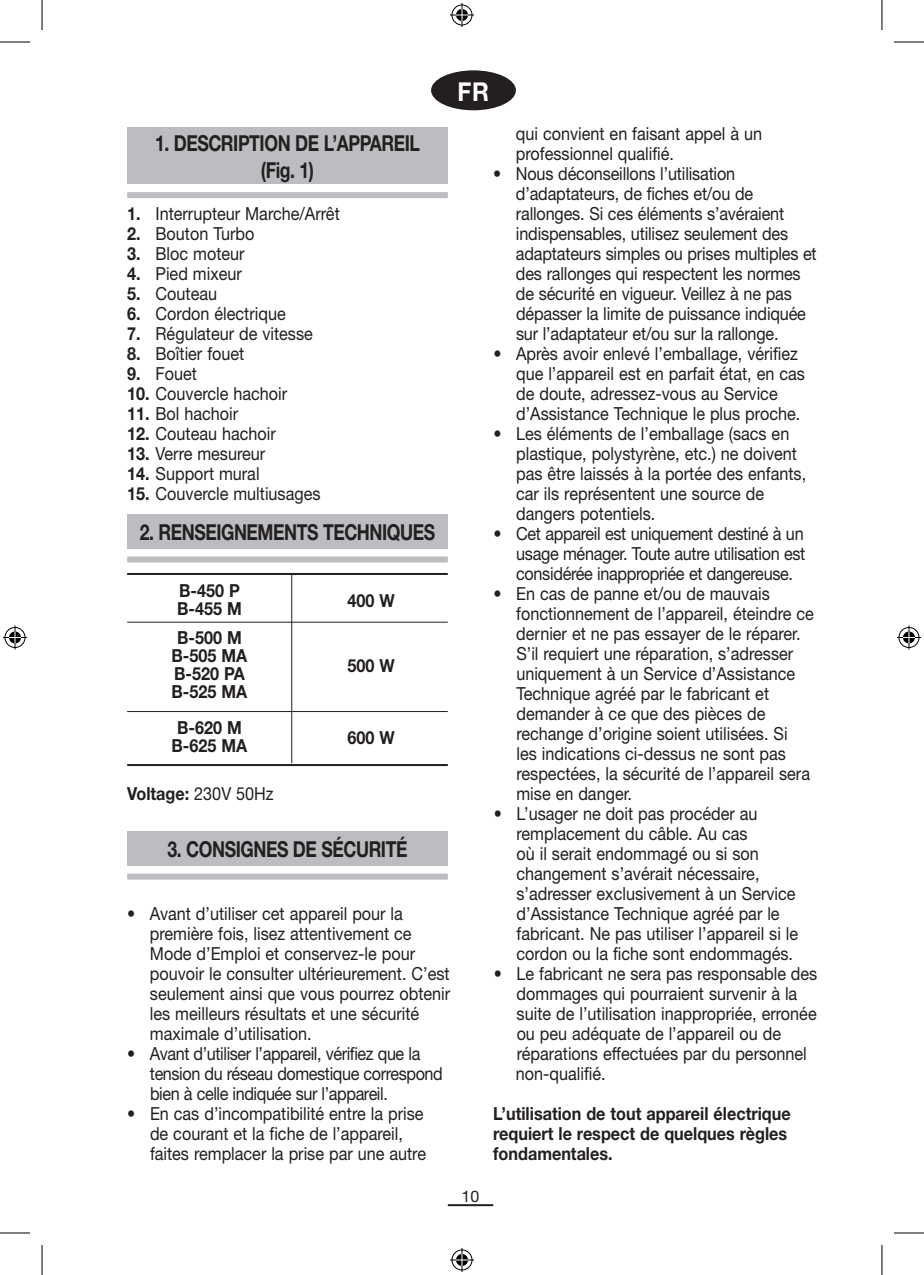
<style>
.page{position:relative;width:924px;height:1275px;background:#fff}
.page>*{position:absolute;margin:0;border:0;box-sizing:border-box;transform-origin:0 0}
.t1{font:700 26px "Helvetica Neue LT Std";color:#fff;scale:.9 1}
.t2{font:700 22px/26.4px "Helvetica Neue LT Std";letter-spacing:-.025em;color:#231f20;text-align:center;scale:.8 1}
.t3{font:18px/20px "Helvetica Neue LT Std";color:#231f20;scale:.9 1}
.t4{font:700 18px/18px "Helvetica Neue LT Std";color:#231f20;scale:.9 1}
.t5{font:18px/20px "Helvetica Neue LT Std";letter-spacing:-.025em;color:#231f20;scale:.9 1}
.t6{font:16px "Helvetica Neue LT Std";color:#231f20}
.s1{font-weight:700}
.s2{font-weight:400}
</style>
<div class="page">
<hr style="left:447px;top:1204px;width:46px;height:2px;background:#231f20">
<div style="left:127px;top:831px;width:320px;height:34px;background:#bcbdc0"></div>
<div style="left:127px;top:873px;width:320px;height:6px;background:#bcbdc0"></div>
<div style="left:127px;top:514px;width:320px;height:34px;background:#bcbdc0"></div>
<div style="left:127px;top:556px;width:320px;height:6px;background:#bcbdc0"></div>
<div style="left:127px;top:127px;width:320px;height:57px;background:#bcbdc0"></div>
<div style="left:127px;top:192px;width:320px;height:6px;background:#bcbdc0"></div>
<div style="left:431px;top:70px;width:84px;height:40px;background:#231f20;border-radius:50%"></div>
<hr style="left:127px;top:573px;width:320px;height:2px;background:#231f20">
<hr style="left:127px;top:621px;width:320px;height:1px;background:#231f20">
<hr style="left:127px;top:764px;width:320px;height:2px;background:#231f20">
<hr style="left:291px;top:574px;width:1px;height:189px;background:#231f20">
<hr style="left:127px;top:711px;width:320px;height:1px;background:#231f20">
<hr style="left:0;top:42px;width:30px;height:1px;background:#000">
<hr style="left:893px;top:42px;width:30px;height:1px;background:#000">
<hr style="left:0;top:1232px;width:30px;height:1px;background:#000">
<hr style="left:893px;top:1232px;width:30px;height:1px;background:#000">
<hr style="left:42px;top:0;width:1px;height:30px;background:#000">
<hr style="left:42px;top:1245px;width:1px;height:30px;background:#000">
<hr style="left:881px;top:0;width:1px;height:30px;background:#000">
<hr style="left:881px;top:1245px;width:1px;height:30px;background:#000">
<svg style="left:450px;top:3px;width:24px;height:24px"></svg>
<svg style="left:450px;top:1248px;width:24px;height:24px"></svg>
<svg style="left:3px;top:625px;width:24px;height:24px"></svg>
<svg style="left:897px;top:625px;width:23px;height:24px"></svg>
<h1 class="t1" style="left:457px;top:75px;width:36px">FR</h1>
<p class="t2" style="left:155px;top:130px;width:332px">1. DESCRIPTION DE L’APPAREIL (Fig. 1)</p>
<p class="t3" style="left:515px;top:123px;width:275px">qui convient en faisant appel à un professionnel qualifié.</p>
<p class="t3" style="left:515px;top:163px;width:335px;text-indent:-23px">• Nous déconseillons l’utilisation d’adaptateurs, de fiches et/ou de rallonges. Si ces éléments s’avéraient indispensables, utilisez seulement des adaptateurs simples ou prises multiples et des rallonges qui respectent les normes de sécurité en vigueur. Veillez à ne pas dépasser la limite de puissance indiquée sur l’adaptateur et/ou sur la rallonge.</p>
<p class="t3" style="left:516px;top:343px;width:322px;text-indent:-23px">• Après avoir enlevé l’emballage, vérifiez que l’appareil est en parfait état, en cas de doute, adressez-vous au Service d’Assistance Technique le plus proche.</p>
<p class="t3" style="left:516px;top:423px;width:323px;text-indent:-23px">• Les éléments de l’emballage (sacs en plastique, polystyrène, etc.) ne doivent pas être laissés à la portée des enfants, car ils représentent une source de dangers potentiels.</p>
<p class="t3" style="left:516px;top:523px;width:322px;text-align:justify;text-indent:-23px">• Cet appareil est uniquement destiné à un usage ménager. Toute autre utilisation est considérée inappropriée et dangereuse.</p>
<p class="t3" style="left:516px;top:583px;width:332px;text-indent:-23px">• En cas de panne et/ou de mauvais fonctionnement de l’appareil, éteindre ce dernier et ne pas essayer de le réparer.<br>S’il requiert une réparation, s’adresser uniquement à un Service d’Assistance Technique agréé par le fabricant et demander à ce que des pièces de rechange d’origine soient utilisées. Si<br>les indications ci-dessus ne sont pas respectées, la sécurité de l’appareil sera mise en danger.</p>
<p class="t3" style="left:516px;top:803px;width:314px;text-indent:-23px">• L’usager ne doit pas procéder au remplacement du câble. Au cas<br>où il serait endommagé ou si son changement s’avérait nécessaire, s’adresser exclusivement à un Service d’Assistance Technique agréé par le fabricant. Ne pas utiliser l’appareil si le cordon ou la fiche sont endommagés.</p>
<p class="t3" style="left:515px;top:963px;width:336px;text-indent:-22px">• Le fabricant ne sera pas responsable des dommages qui pourraient survenir à la suite de l’utilisation inappropriée, erronée ou peu adéquate de l’appareil ou de réparations effectuées par du personnel non-qualifié.</p>
<p class="t4" style="left:493px;top:1103px;width:332px;line-height:20px">L’utilisation de tout appareil électrique requiert le respect de quelques règles fondamentales.</p>
<p class="t3" style="left:127px;top:203px;width:238px"><span class="s1">1.</span> Interrupteur Marche/Arrêt</p>
<p class="t3" style="left:127px;top:223px;width:143px"><span class="s1">2.</span> Bouton Turbo</p>
<p class="t3" style="left:127px;top:243px;width:132px"><span class="s1">3.</span> Bloc moteur</p>
<p class="t3" style="left:127px;top:263px;width:129px"><span class="s1">4.</span> Pied mixeur</p>
<p class="t3" style="left:127px;top:283px;width:101px"><span class="s1">5.</span> Couteau</p>
<p class="t3" style="left:127px;top:303px;width:178px"><span class="s1">6.</span> Cordon électrique</p>
<p class="t3" style="left:127px;top:323px;width:208px"><span class="s1">7.</span> Régulateur de vitesse</p>
<p class="t3" style="left:127px;top:343px;width:131px"><span class="s1">8.</span> Boîtier fouet</p>
<p class="t3" style="left:127px;top:363px;width:79px"><span class="s1">9.</span> Fouet</p>
<p class="t3" style="left:127px;top:383px;width:179px"><span class="s1">10.</span> Couvercle hachoir</p>
<p class="t3" style="left:127px;top:403px;width:125px"><span class="s1">11.</span> Bol hachoir</p>
<p class="t3" style="left:127px;top:423px;width:167px"><span class="s1">12.</span> Couteau hachoir</p>
<p class="t3" style="left:127px;top:443px;width:155px"><span class="s1">13.</span> Verre mesureur</p>
<p class="t3" style="left:127px;top:463px;width:149px"><span class="s1">14.</span> Support mural</p>
<p class="t3" style="left:127px;top:483px;width:216px"><span class="s1">15.</span> Couvercle multiusages</p>
<p class="t2" style="left:140px;top:518px;width:370px">2. RENSEIGNEMENTS TECHNIQUES</p>
<p class="t4" style="left:177px;top:581px;width:73px">B-450 P<br>B-455 M</p>
<p class="t4" style="left:347px;top:591px;width:54px">400 W</p>
<p class="t4" style="left:171px;top:628px;width:86px;text-align:center">B-500 M<br>B-505 MA<br>B-520 PA</p>
<p class="t4" style="left:347px;top:656px;width:54px">500 W</p>
<p class="t4" style="left:171px;top:673px;width:86px;line-height:36px;text-align:center">B-525 MA<br>B-620 M</p>
<p class="t4" style="left:171px;top:736px;width:86px">B-625 MA</p>
<p class="t4" style="left:347px;top:728px;width:54px">600 W</p>
<p class="t4" style="left:127px;top:784px;width:164px">Voltage: <span class="s2">230V 50Hz</span></p>
<p class="t2" style="left:167px;top:835px;width:301px">3. CONSIGNES DE SÉCURITÉ</p>
<p class="t3" style="left:150px;top:903px;width:335px;text-indent:-23px">• Avant d’utiliser cet appareil pour la première fois, lisez attentivement ce Mode d’Emploi et conservez-le pour pouvoir le consulter ultérieurement. C’est seulement ainsi que vous pourrez obtenir les meilleurs résultats et une sécurité maximale d’utilisation.</p>
<p class="t5" style="left:150px;top:1043px;width:327px;text-indent:-23px">• Avant d’utiliser l’appareil, vérifiez que la tension du réseau domestique correspond bien à celle indiquée sur l’appareil.</p>
<p class="t3" style="left:150px;top:1103px;width:308px;text-indent:-23px">• En cas d’incompatibilité entre la prise de courant et la fiche de l’appareil, faites remplacer la prise par une autre</p>
<p class="t6" style="left:461px;top:1186px;width:19px">10</p>
</div>
